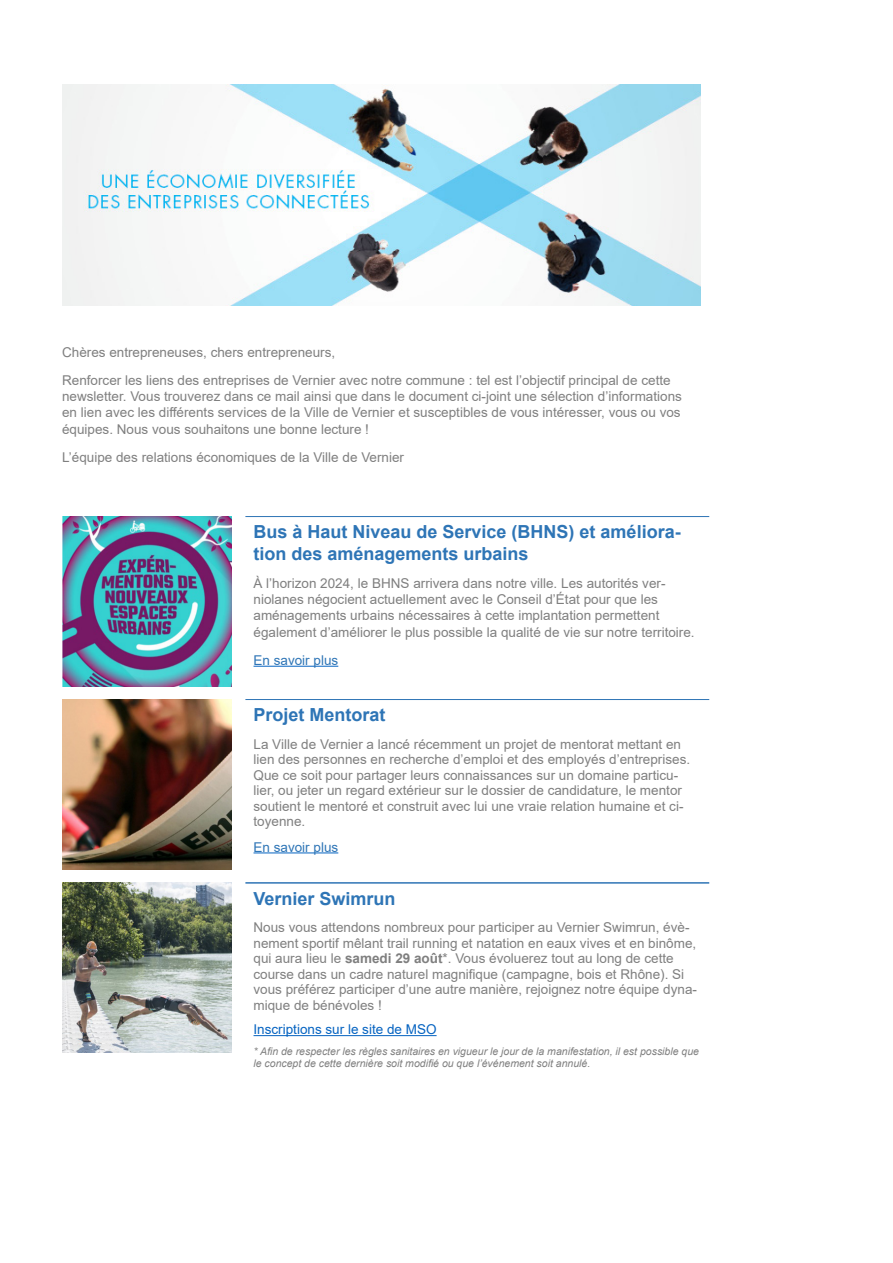
<style>
.page{position:relative;width:893px;height:1263px;background:#fff}
.page>*{position:absolute;margin:0;border:0;box-sizing:border-box;transform-origin:0 0}
.Heading_3{font:700 18px/21.6px "Arial";color:#2e75b6}
.No_Spacing{font:13.5px/15.6px "Arial";color:#7f7f7f}
.t1{font:13.5px "Arial";color:#0563c1}
.No_Spacing-2{font:13.5px "Arial";color:#2e75b6}
.t2{font:italic 10.5px/12px "Arial";color:#7f7f7f}
.s1{font-weight:700}
</style>
<div class="page">
<hr style="left:245px;top:516px;width:464px;height:1px;background:#2e74b5">
<hr style="left:245px;top:699px;width:464px;height:1px;background:#2e74b5">
<hr style="left:245px;top:882px;width:464px;height:2px;background:#2e74b5">
<img style="left:62px;top:84px;width:638px;height:222px">
<img style="left:62px;top:516px;width:170px;height:170px">
<hr style="left:254px;top:666px;width:84px;height:1px;background:#0563c1">
<img style="left:62px;top:699px;width:170px;height:170px">
<hr style="left:254px;top:852px;width:84px;height:1px;background:#0563c1">
<img style="left:62px;top:883px;width:170px;height:169px">
<hr style="left:254px;top:1035px;width:183px;height:1px;background:#0563c1">
<p class="No_Spacing" style="left:62px;top:344px;width:275px">Chères entrepreneuses, chers entrepreneurs,</p>
<p class="No_Spacing" style="left:62px;top:372px;width:621px;line-height:16.2px">Renforcer les liens des entreprises de Vernier avec notre commune : tel est l’objectif principal de cette newsletter. Vous trouverez dans ce mail ainsi que dans le document ci-joint une sélection d’informations en lien avec les différents services de la Ville de Vernier et susceptibles de vous intéresser, vous ou vos équipes. Nous vous souhaitons une bonne lecture !</p>
<p class="No_Spacing" style="left:62px;top:449px;width:343px">L’équipe des relations économiques de la Ville de Vernier</p>
<p class="Heading_3" style="left:254px;top:521px;width:429px">Bus à Haut Niveau de Service (BHNS) et améliora&shy;tion des aménagements urbains</p>
<p class="No_Spacing" style="left:254px;top:575px;width:443px;line-height:16.2px">À l’horizon 2024, le BHNS arrivera dans notre ville. Les autorités ver&shy;niolanes négocient actuellement avec le Conseil d’État pour que les aménagements urbains nécessaires à cette implantation permettent également d’améliorer le plus possible la qualité de vie sur notre territoire.</p>
<p class="No_Spacing-2" style="left:254px;top:651px;width:86px">En savoir plus</p>
<p class="Heading_3" style="left:254px;top:704px;width:134px">Projet Mentorat</p>
<p class="No_Spacing" style="left:254px;top:736px;width:438px">La Ville de Vernier a lancé récemment un projet de mentorat mettant en lien des personnes en recherche d’emploi et des employés d’entreprises.<br>Que ce soit pour partager leurs connaissances sur un domaine particu&shy;lier, ou jeter un regard extérieur sur le dossier de candidature, le mentor soutient le mentoré et construit avec lui une vraie relation humaine et ci&shy;toyenne.</p>
<p class="No_Spacing-2" style="left:254px;top:837px;width:86px">En savoir plus</p>
<p class="Heading_3" style="left:254px;top:887px;width:144px">Vernier Swimrun</p>
<p class="No_Spacing" style="left:254px;top:919px;width:445px">Nous vous attendons nombreux pour participer au Vernier Swimrun, évè&shy;nement sportif mêlant trail running et natation en eaux vives et en binôme, qui aura lieu le <span class="s1">samedi 29 août</span>*. Vous évoluerez tout au long de cette course dans un cadre naturel magnifique (campagne, bois et Rhône). Si vous préférez participer d’une autre manière, rejoignez notre équipe dyna&shy;mique de bénévoles !</p>
<p class="t1" style="left:254px;top:1020px;width:185px">Inscriptions sur le site de MSO</p>
<p class="t2" style="left:254px;top:1046px;width:447px">* Afin de respecter les règles sanitaires en vigueur le jour de la manifestation, il est possible que le concept de cette dernière soit modifié ou que l’événement soit annulé.</p>
</div>
